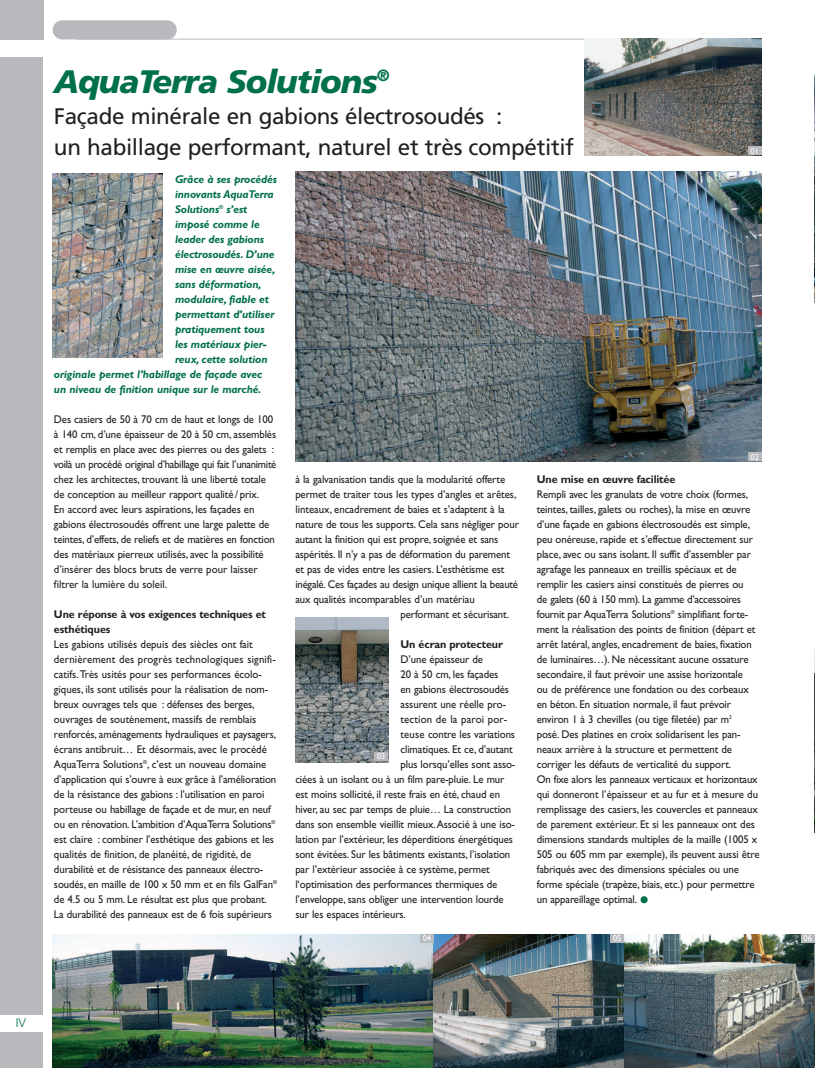
<style>
.page{position:relative;width:815px;height:1068px;background:#fff}
.page>*{position:absolute;margin:0;border:0;box-sizing:border-box;transform-origin:0 0}
.t1{font:italic 900 32.5px "Frutiger";letter-spacing:-.03em;color:#007049}
.t2{font:22.5px/31.2px "Frutiger";letter-spacing:-.015em;color:#231f20}
.t3{font:300 12.5px "Frutiger";color:#007049}
.t4{font:11.25px/15px "Gill Sans";letter-spacing:-.01em;color:#231f20;scale:.96 1}
.t5{font:italic 700 11.25px "Gill Sans";letter-spacing:-.01em;color:#007049}
.t6{font:700 11.25px/15px "Gill Sans";letter-spacing:-.01em;color:#231f20;scale:.96 1}
.t7{font:11.25px "Gill Sans";letter-spacing:.015em;color:#231f20;scale:.96 1}
.t8{font:8.75px "Gill Sans";color:#fff;scale:.96 1}
</style>
<div class="page">
<img style="left:0;top:0;width:815px;height:1067px">
<h1 class="t1" style="left:54px;top:68px;width:337px">AquaTerra Solutions<sup>®</sup></h1>
<h2 class="t2" style="left:54px;top:102px;width:522px">Façade minérale en gabions électrosoudés :<br>un habillage performant, naturel et très compétitif</h2>
<p class="t8" style="left:751px;top:148px;width:10px">01</p>
<p class="t5" style="left:175px;top:175px;width:103px">Grâce à ses procédés</p>
<p class="t5" style="left:175px;top:190px;width:100px">innovants AquaTerra</p>
<p class="t5" style="left:175px;top:205px;width:74px">Solutions<sup>®</sup> s’est</p>
<p class="t5" style="left:175px;top:220px;width:86px">imposé comme le</p>
<p class="t5" style="left:175px;top:235px;width:91px">leader des gabions</p>
<p class="t5" style="left:175px;top:250px;width:101px">électrosoudés. D’une</p>
<p class="t5" style="left:175px;top:265px;width:102px">mise en œuvre aisée,</p>
<p class="t5" style="left:175px;top:280px;width:88px">sans déformation,</p>
<p class="t5" style="left:175px;top:295px;width:95px">modulaire, fiable et</p>
<p class="t5" style="left:175px;top:310px;width:101px">permettant d’utiliser</p>
<p class="t5" style="left:175px;top:325px;width:91px">pratiquement tous</p>
<p class="t5" style="left:175px;top:340px;width:92px">les matériaux pier-</p>
<p class="t5" style="left:175px;top:355px;width:94px">reux, cette solution</p>
<p class="t5" style="left:54px;top:370px;width:210px">originale permet l’habillage de façade avec</p>
<p class="t5" style="left:54px;top:385px;width:209px">un niveau de finition unique sur le marché.</p>
<p class="t4" style="left:54px;top:413px;width:233px">Des casiers de 50 à 70 cm de haut et longs de 100 à 140 cm, d’une épaisseur de 20 à 50 cm, assemblés et remplis en place avec des pierres ou des galets : voilà un procédé original d’habillage qui fait l’unanimité chez les architectes, trouvant là une liberté totale de conception au meilleur rapport qualité / prix.<br>En accord avec leurs aspirations, les façades en gabions électrosoudés offrent une large palette de teintes, d’effets, de reliefs et de matières en fonction des matériaux pierreux utilisés, avec la possibilité d’insérer des blocs bruts de verre pour laisser filtrer la lumière du soleil.</p>
<p class="t6" style="left:54px;top:607px;width:222px">Une réponse à vos exigences techniques et esthétiques</p>
<p class="t4" style="left:54px;top:637px;width:234px">Les gabions utilisés depuis des siècles ont fait dernièrement des progrès technologiques signifi&shy;catifs.Très usités pour ses performances écolo&shy;giques, ils sont utilisés pour la réalisation de nom&shy;breux ouvrages tels que : défenses des berges, ouvrages de soutènement, massifs de remblais renforcés, aménagements hydrauliques et paysagers, écrans antibruit… Et désormais, avec le procédé AquaTerra Solutions<sup>®</sup>, c’est un nouveau domaine d’application qui s’ouvre à eux grâce à l’amélioration de la résistance des gabions : l’utilisation en paroi porteuse ou habillage de façade et de mur, en neuf ou en rénovation. L’ambition d’AquaTerra Solutions<sup>® </sup>est claire : combiner l’esthétique des gabions et les qualités de finition, de planéité, de rigidité, de durabilité et de résistance des panneaux électro&shy;soudés, en maille de 100 x 50 mm et en fils GalFan<sup>® </sup>de 4.5 ou 5 mm. Le résultat est plus que probant.<br>La durabilité des panneaux est de 6 fois supérieurs</p>
<p class="t4" style="left:295px;top:473px;width:220px">à la galvanisation tandis que la modularité offerte</p>
<p class="t4" style="left:295px;top:488px;width:232px">permet de traiter tous les types d’angles et arêtes,</p>
<p class="t4" style="left:295px;top:503px;width:220px">linteaux, encadrement de baies et s’adaptent à la</p>
<p class="t4" style="left:295px;top:517px;width:234px">nature de tous les supports. Cela sans négliger pour</p>
<p class="t4" style="left:295px;top:532px;width:213px">autant la finition qui est propre, soignée et sans</p>
<p class="t4" style="left:295px;top:547px;width:225px">aspérités. Il n’y a pas de déformation du parement</p>
<p class="t4" style="left:295px;top:562px;width:219px">et pas de vides entre les casiers. L’esthétisme est</p>
<p class="t4" style="left:295px;top:577px;width:234px">inégalé. Ces façades au design unique allient la beauté</p>
<p class="t4" style="left:295px;top:592px;width:189px">aux qualités incomparables d’un matériau</p>
<p class="t4" style="left:401px;top:607px;width:115px">performant et sécurisant.</p>
<p class="t6" style="left:401px;top:637px;width:108px">Un écran protecteur</p>
<p class="t4" style="left:401px;top:652px;width:88px">D’une épaisseur de</p>
<p class="t4" style="left:401px;top:667px;width:103px">20 à 50 cm, les façades</p>
<p class="t4" style="left:401px;top:682px;width:115px">en gabions électrosoudés</p>
<p class="t4" style="left:401px;top:697px;width:112px">assurent une réelle pro-</p>
<p class="t7" style="left:401px;top:715px;width:113px">tection de la paroi por-</p>
<p class="t4" style="left:401px;top:727px;width:121px">teuse contre les variations</p>
<p class="t4" style="left:401px;top:742px;width:118px">climatiques. Et ce, d’autant</p>
<p class="t4" style="left:401px;top:757px;width:121px">plus lorsqu’elles sont asso-</p>
<p class="t4" style="left:295px;top:772px;width:219px">ciées à un isolant ou à un film pare-pluie. Le mur</p>
<p class="t4" style="left:295px;top:787px;width:215px">est moins sollicité, il reste frais en été, chaud en</p>
<p class="t4" style="left:295px;top:802px;width:226px">hiver, au sec par temps de pluie… La construction</p>
<p class="t4" style="left:295px;top:817px;width:230px">dans son ensemble vieillit mieux.Associé à une iso-</p>
<p class="t4" style="left:295px;top:832px;width:228px">lation par l’extérieur, les déperditions énergétiques</p>
<p class="t4" style="left:295px;top:847px;width:225px">sont évitées. Sur les bâtiments existants, l’isolation</p>
<p class="t4" style="left:295px;top:862px;width:204px">par l’extérieur associée à ce système, permet</p>
<p class="t4" style="left:295px;top:877px;width:212px">l‘optimisation des performances thermiques de</p>
<p class="t4" style="left:295px;top:892px;width:219px">l’enveloppe, sans obliger une intervention lourde</p>
<p class="t4" style="left:295px;top:907px;width:117px">sur les espaces intérieurs.</p>
<p class="t8" style="left:377px;top:753px;width:10px">03</p>
<p class="t8" style="left:751px;top:454px;width:10px">02</p>
<p class="t6" style="left:537px;top:472px;width:146px">Une mise en œuvre facilitée</p>
<p class="t4" style="left:537px;top:487px;width:234px">Rempli avec les granulats de votre choix (formes, teintes, tailles, galets ou roches), la mise en œuvre d’une façade en gabions électrosoudés est simple, peu onéreuse, rapide et s’effectue directement sur place, avec ou sans isolant. Il suffit d’assembler par agrafage les panneaux en treillis spéciaux et de remplir les casiers ainsi constitués de pierres ou<br>de galets (60 à 150 mm). La gamme d’accessoires fournit par AquaTerra Solutions<sup>®</sup> simplifiant forte&shy;ment la réalisation des points de finition (départ et arrêt latéral, angles, encadrement de baies, fixation de luminaires…). Ne nécessitant aucune ossature secondaire, il faut prévoir une assise horizontale<br>ou de préférence une fondation ou des corbeaux en béton. En situation normale, il faut prévoir environ 1 à 3 chevilles (ou tige filetée) par m<sup>2<br></sup>posé. Des platines en croix solidarisent les pan&shy;neaux arrière à la structure et permettent de corriger les défauts de verticalité du support.<br>On fixe alors les panneaux verticaux et horizontaux qui donneront l’épaisseur et au fur et à mesure du remplissage des casiers, les couvercles et panneaux de parement extérieur. Et si les panneaux ont des dimensions standards multiples de la maille (1005 x 505 ou 605 mm par exemple), ils peuvent aussi être fabriqués avec des dimensions spéciales ou une forme spéciale (trapèze, biais, etc.) pour permettre un appareillage optimal.</p>
<p class="t8" style="left:423px;top:935px;width:10px">04</p>
<p class="t8" style="left:613px;top:935px;width:10px">05</p>
<p class="t8" style="left:804px;top:935px;width:10px">06</p>
<p class="t3" style="left:16px;top:1017px;width:12px">IV</p>
</div>
